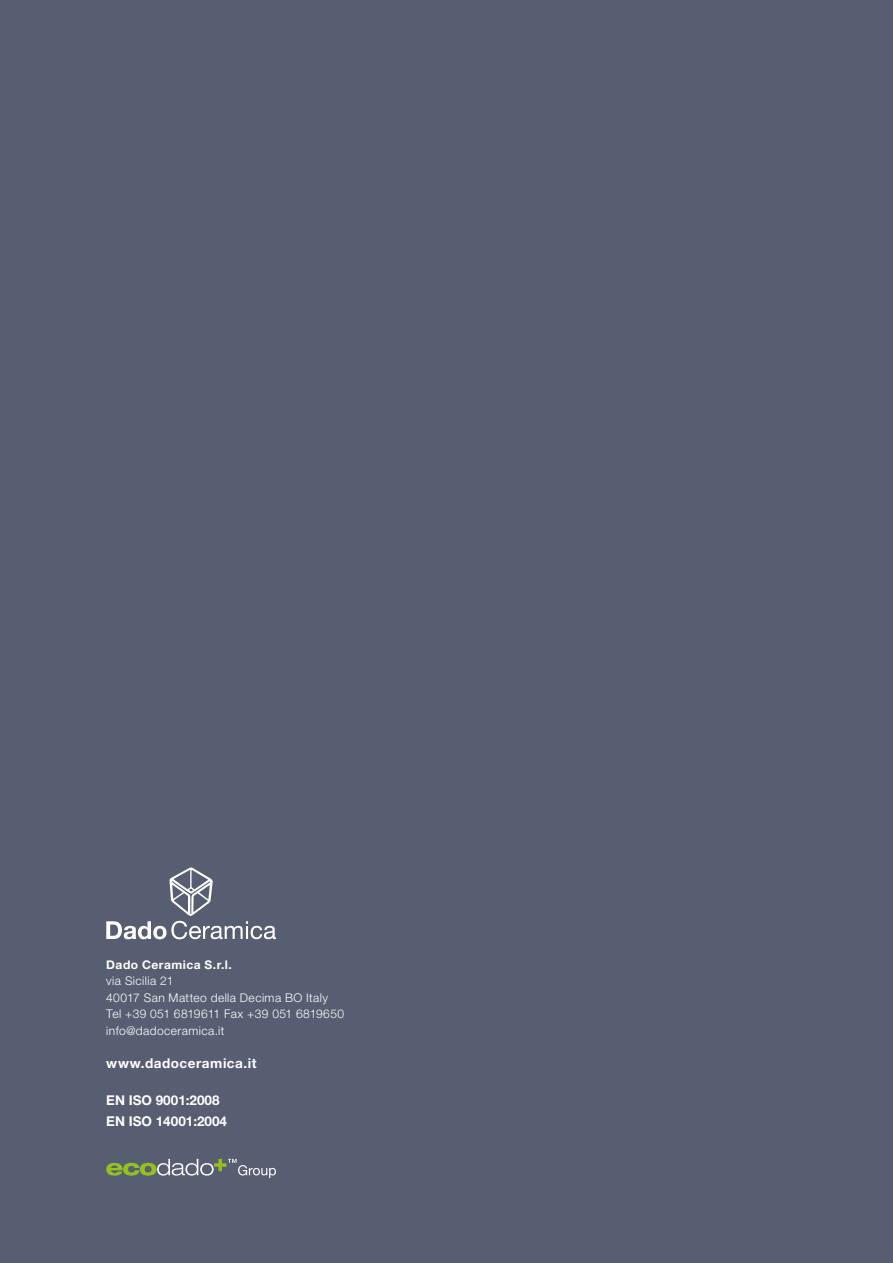
<style>
.page{position:relative;width:893px;height:1263px;background:#585e71}
.page>*{position:absolute;margin:0;border:0;box-sizing:border-box;transform-origin:0 0}
.t1{font:700 13.5px/20.4px "Helvetica Neue LT Std";color:#fff}
.t2{font:700 13.5px "Helvetica Neue LT Std";letter-spacing:.04em;color:#fff}
.t3{font:300 12px/16.5px "Helvetica Neue LT Std";letter-spacing:.035em;color:#fff}
.t4{font:700 12px "Helvetica Neue LT Std";letter-spacing:.04em;color:#fff}
</style>
<div class="page">
<svg style="left:106px;top:1159px;width:170px;height:19px"></svg>
<svg style="left:106px;top:867px;width:170px;height:72px"></svg>
<p class="t4" style="left:106px;top:957px;width:127px">Dado Ceramica S.r.l.</p>
<p class="t3" style="left:106px;top:972px;width:239px">via Sicilia 21<br>40017 San Matteo della Decima BO Italy<br>Tel +39 051 6819611 Fax +39 051 6819650 info@dadoceramica.it</p>
<p class="t2" style="left:106px;top:1054px;width:152px">www.dadoceramica.it</p>
<p class="t1" style="left:106px;top:1090px;width:122px">EN ISO 9001:2008<br>EN ISO 14001:2004</p>
</div>
